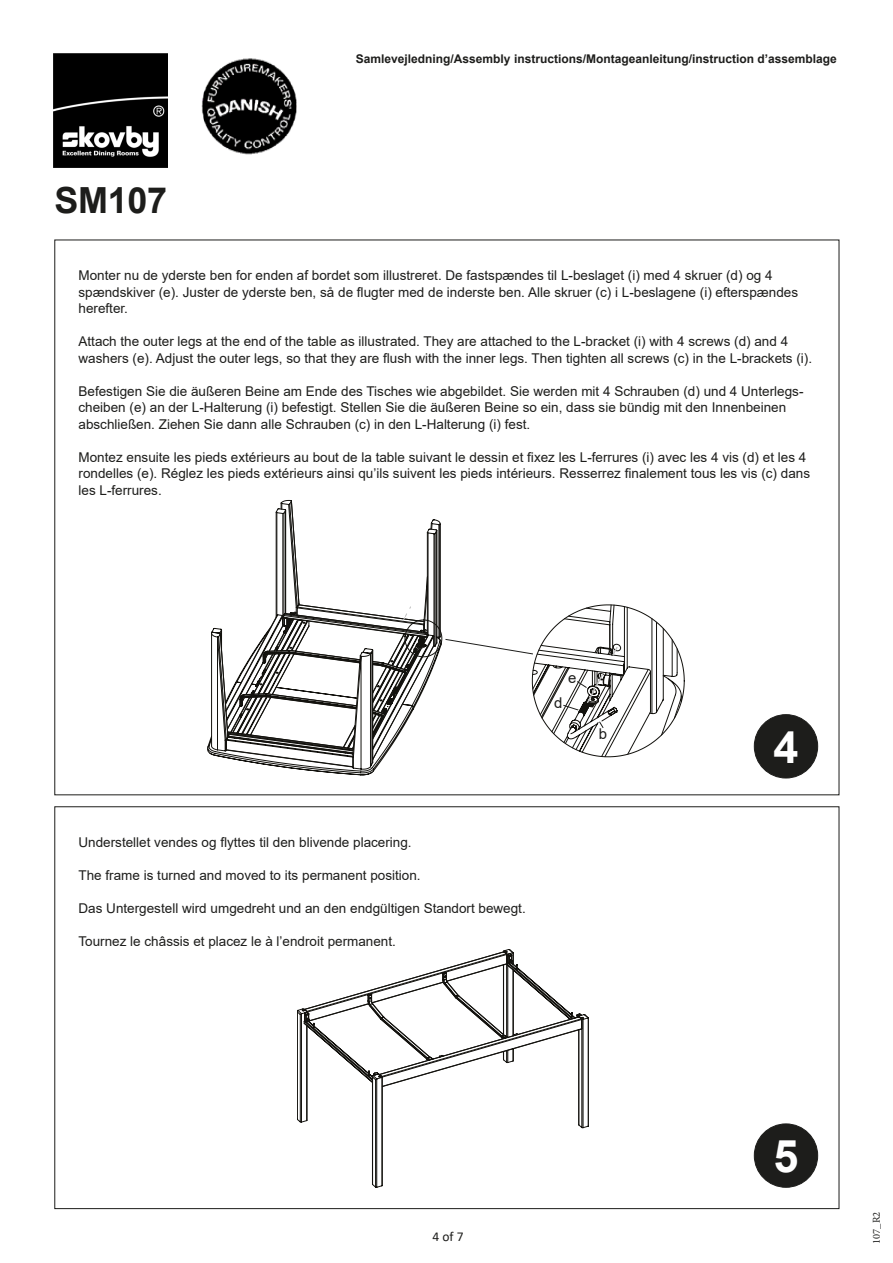
<style>
.page{position:relative;width:893px;height:1263px;background:#fff}
.page>*{position:absolute;margin:0;border:0;box-sizing:border-box;transform-origin:0 0}
.t1{font:700 45px "Arial";color:#fff}
.t2{font:700 36px "Arial";letter-spacing:-.01em;color:#1d1d1b}
.t3{font:14.85px "Arial";color:#1d1d1b}
.t4{font:13.5px/16.5px "Arial";color:#1d1d1b}
.t5{font:13.5px "Calibri";color:#1d1d1b}
.t6{font:700 12px "Arial";color:#1d1d1b}
.t7{font:10.5px "Minion Pro";color:#1d1d1b}
</style>
<div class="page">
<div style="left:754px;top:715px;width:64px;height:63px;background:#1d1d1b;border-radius:50%"></div>
<div style="left:754px;top:714px;width:64px;height:64px;border:1px solid #1d1d1b;border-radius:50%"></div>
<img style="left:201px;top:58px;width:96px;height:97px">
<img style="left:53px;top:53px;width:114px;height:114px">
<div style="left:754px;top:1124px;width:64px;height:63px;background:#1d1d1b;border-radius:50%"></div>
<div style="left:754px;top:1124px;width:64px;height:63px;border:1px solid #1d1d1b;border-radius:50%"></div>
<svg style="left:207px;top:508px;width:478px;height:267px"></svg>
<svg style="left:297px;top:949px;width:292px;height:238px"></svg>
<p class="t2" style="left:54px;top:175px;width:114px">SM107</p>
<p class="t6" style="left:356px;top:50px;width:482px">Samlevejledning/Assembly instructions/Montageanleitung/instruction d’assemblage</p>
<p class="t4" style="left:79px;top:267px;width:721px">Monter nu de yderste ben for enden af bordet som illustreret. De fastspændes til L-beslaget (i) med 4 skruer (d) og 4 spændskiver (e). Juster de yderste ben, så de flugter med de inderste ben. Alle skruer (c) i L-beslagene (i) efterspændes herefter.</p>
<p class="t4" style="left:79px;top:333px;width:735px">Attach the outer legs at the end of the table as illustrated. They are attached to the L-bracket (i) with 4 screws (d) and 4 washers (e). Adjust the outer legs, so that they are flush with the inner legs. Then tighten all screws (c) in the L-brackets (i).</p>
<p class="t4" style="left:79px;top:383px;width:726px">Befestigen Sie die äußeren Beine am Ende des Tisches wie abgebildet. Sie werden mit 4 Schrauben (d) und 4 Unterlegs&shy;cheiben (e) an der L-Halterung (i) befestigt. Stellen Sie die äußeren Beine so ein, dass sie bündig mit den Innenbeinen abschließen. Ziehen Sie dann alle Schrauben (c) in den L-Halterung (i) fest.</p>
<p class="t4" style="left:79px;top:449px;width:733px">Montez ensuite les pieds extérieurs au bout de la table suivant le dessin et fixez les L-ferrures (i) avec les 4 vis (d) et les 4 rondelles (e). Réglez les pieds extérieurs ainsi qu’ils suivent les pieds intérieurs. Resserrez finalement tous les vis (c) dans les L-ferrures.</p>
<p class="t3" style="left:568px;top:667px;width:10px">e</p>
<p class="t3" style="left:554px;top:693px;width:10px">d</p>
<p class="t3" style="left:599px;top:723px;width:10px">b</p>
<p class="t4" style="left:79px;top:834px;width:335px">Understellet vendes og flyttes til den blivende placering.</p>
<p class="t4" style="left:79px;top:867px;width:344px">The frame is turned and moved to its permanent position.</p>
<p class="t4" style="left:79px;top:900px;width:449px">Das Untergestell wird umgedreht und an den endgültigen Standort bewegt.</p>
<p class="t4" style="left:79px;top:933px;width:319px">Tournez le châssis et placez le à l’endroit permanent.</p>
<p class="t1" style="left:773px;top:715px;width:27px">4</p>
<p class="t5" style="left:432px;top:1227px;width:33px">4 of 7</p>
<p class="t1" style="left:773px;top:1124px;width:27px">5</p>
<p class="t7" style="left:869px;top:1244px;width:33px;rotate:-90deg">107_R2</p>
</div>
